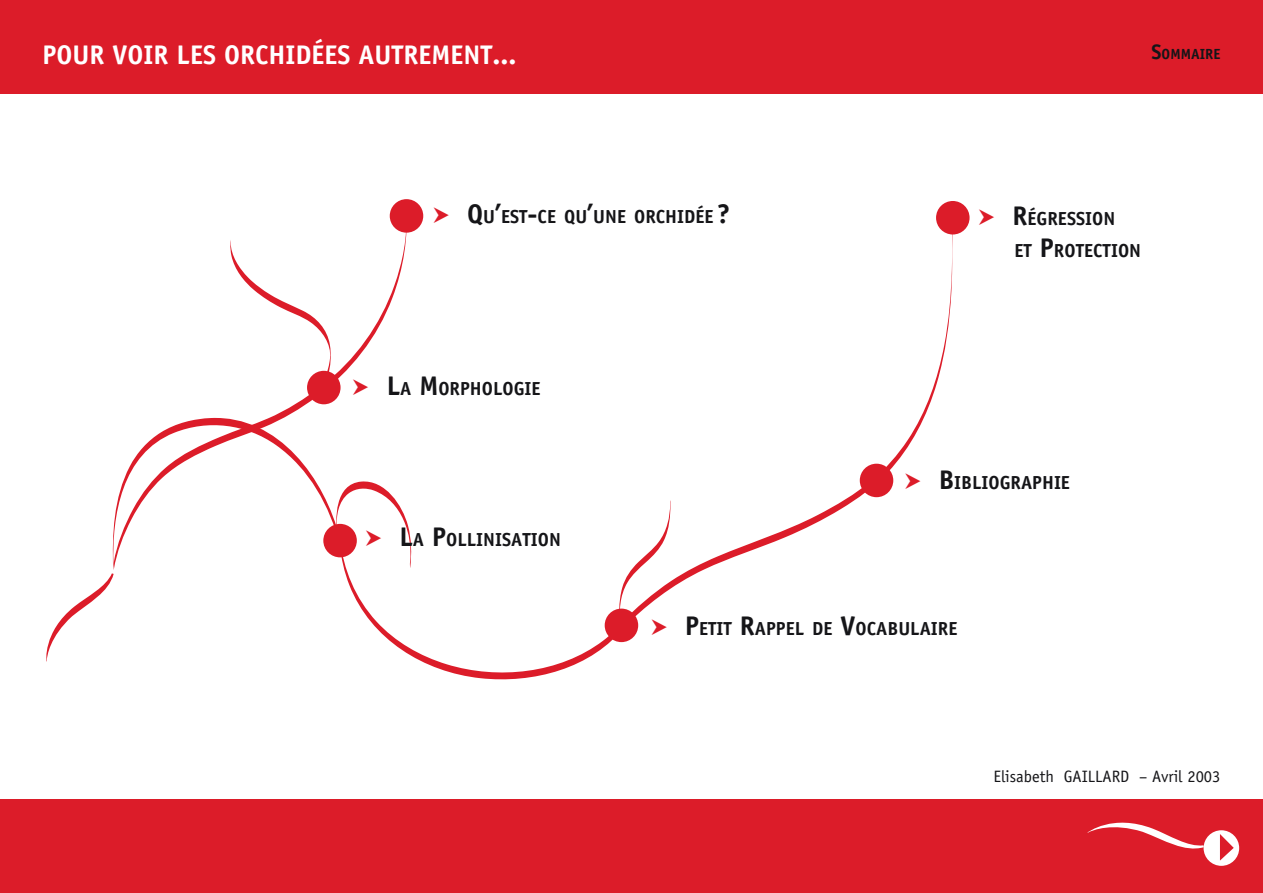
<style>
.page{position:relative;width:1263px;height:893px;background:#fff}
.page>*{position:absolute;margin:0;border:0;box-sizing:border-box;transform-origin:0 0}
.t1{font:700 27px "Officina Sans";color:#fff}
.t2{font:700 18.9px/32.4px "Officina Sans";color:#151518}
.t3{font:16.5px "Officina Sans";color:#151518}
.t4{font:700 14.7px "Officina Sans";color:#151518}
.s1{font-size:21px}
.s2{font-family:"Pointers";font-weight:400;font-size:25.5px;color:#dc1c29}
.s3{font-size:27px}
</style>
<div class="page">
<svg style="left:275px;top:205px;width:132px;height:210px"></svg>
<svg style="left:230px;top:237px;width:102px;height:147px"></svg>
<svg style="left:670px;top:222px;width:283px;height:367px"></svg>
<div style="left:390px;top:199px;width:33px;height:34px;background:#dc1c29;border-radius:50%"></div>
<div style="left:307px;top:371px;width:34px;height:33px;background:#dc1c29;border-radius:50%"></div>
<svg style="left:46px;top:415px;width:624px;height:265px"></svg>
<div style="left:936px;top:201px;width:33px;height:33px;background:#dc1c29;border-radius:50%"></div>
<div style="left:860px;top:464px;width:33px;height:33px;background:#dc1c29;border-radius:50%"></div>
<div style="left:0;top:799px;width:1263px;height:94px;background:#dc1c29"></div>
<div style="left:0;top:0;width:1263px;height:94px;background:#dc1c29"></div>
<div style="left:1203px;top:830px;width:36px;height:36px;background:#fff;border-radius:50%"></div>
<svg style="left:1087px;top:822px;width:117px;height:30px"></svg>
<svg style="left:1220px;top:834px;width:14px;height:26px"></svg>
<h1 class="t1" style="left:43px;top:38px;width:475px">POUR VOIR LES ORCHIDÉES AUTREMENT...</h1>
<p class="t4" style="left:1151px;top:45px;width:70px"><span class="s1">S</span>OMMAIRE</p>
<p class="t2" style="left:434px;top:200px;width:298px"><span class="s2">b</span> <span class="s3">Q</span>U<span class="s3">’</span>EST<span class="s3">-</span>CE QU<span class="s3">’</span>UNE ORCHIDÉE <span class="s3">?</span></p>
<p class="t2" style="left:353px;top:373px;width:189px"><span class="s2">b</span> <span class="s3">L</span>A <span class="s3">M</span>ORPHOLOGIE</p>
<p class="t2" style="left:366px;top:524px;width:196px"><span class="s2">b</span> <span class="s3">L</span>A <span class="s3">P</span>OLLINISATION</p>
<p class="t2" style="left:1014px;top:202px;width:128px;text-indent:-35px"><span class="s2">b</span> <span class="s3">R</span>ÉGRESSION<br>ET <span class="s3">P</span>ROTECTION</p>
<p class="t2" style="left:905px;top:466px;width:166px"><span class="s2">b</span> <span class="s3">B</span>IBLIOGRAPHIE</p>
<p class="t2" style="left:652px;top:612px;width:307px"><span class="s2">b</span> <span class="s3">P</span>ETIT <span class="s3">R</span>APPEL DE <span class="s3">V</span>OCABULAIRE</p>
<p class="t3" style="left:993px;top:767px;width:229px">Elisabeth GAILLARD – Avril 2003</p>
</div>
